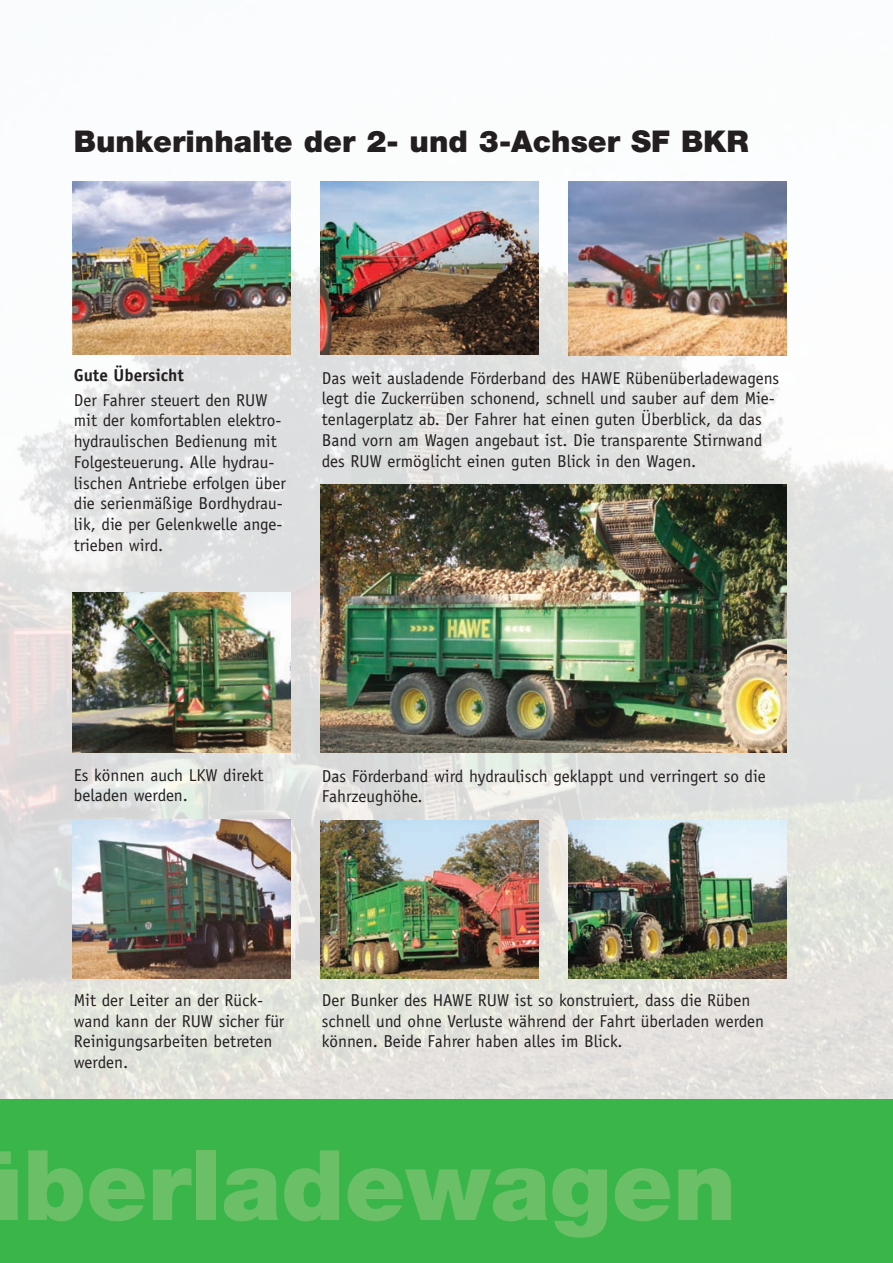
<style>
.page{position:relative;width:893px;height:1263px;background:#fff}
.page>*{position:absolute;margin:0;border:0;box-sizing:border-box;transform-origin:0 0}
.t1{font:900 97.5px "Helvetica Neue";color:#6bc067}
.t2{font:900 30px "Helvetica Neue";color:#231f20}
.t3{font:17.25px/20.7px "Officina Sans";color:#231f20}
.t4{font:700 17.25px "Officina Sans";color:#231f20}
</style>
<div class="page">
<img style="left:0;top:181px;width:893px;height:919px">
<div style="left:0;top:1100px;width:893px;height:163px;background:#3ab54a"></div>
<img style="left:568px;top:182px;width:219px;height:173px">
<img style="left:72px;top:182px;width:219px;height:172px">
<img style="left:320px;top:182px;width:219px;height:172px">
<img style="left:72px;top:820px;width:219px;height:159px">
<img style="left:320px;top:485px;width:467px;height:268px">
<img style="left:72px;top:592px;width:219px;height:161px">
<img style="left:320px;top:820px;width:219px;height:158px">
<img style="left:568px;top:820px;width:219px;height:158px">
<h2 class="t2" style="left:74px;top:124px;width:676px">Bunkerinhalte der 2- und 3-Achser SF BKR</h2>
<p class="t4" style="left:74px;top:364px;width:112px">Gute Übersicht</p>
<p class="t3" style="left:74px;top:390px;width:214px">Der Fahrer steuert den RUW mit der komfortablen elektro&shy;hydraulischen Bedienung mit<br>Folgesteuerung. Alle hydrau&shy;lischen Antriebe erfolgen über die serienmäßige Bordhydrau&shy;lik, die per Gelenkwelle ange&shy;trieben wird.</p>
<p class="t3" style="left:322px;top:368px;width:459px">Das weit ausladende Förderband des HAWE Rübenüberladewagens legt die Zuckerrüben schonend, schnell und sauber auf dem Mie&shy;tenlagerplatz ab. Der Fahrer hat einen guten Überblick, da das Band vorn am Wagen angebaut ist. Die transparente Stirnwand des RUW ermöglicht einen guten Blick in den Wagen.</p>
<p class="t3" style="left:74px;top:764px;width:191px">Es können auch LKW direkt beladen werden.</p>
<p class="t3" style="left:322px;top:765px;width:445px">Das Förderband wird hydraulisch geklappt und verringert so die<br>Fahrzeughöhe.</p>
<p class="t3" style="left:74px;top:990px;width:212px">Mit der Leiter an der Rück&shy;wand kann der RUW sicher für<br>Reinigungsarbeiten betreten werden.</p>
<p class="t3" style="left:322px;top:990px;width:444px">Der Bunker des HAWE RUW ist so konstruiert, dass die Rüben schnell und ohne Verluste während der Fahrt überladen werden können. Beide Fahrer haben alles im Blick.</p>
<h1 class="t1" style="left:23px;top:1127px;width:715px">berladewagen</h1>
</div>
